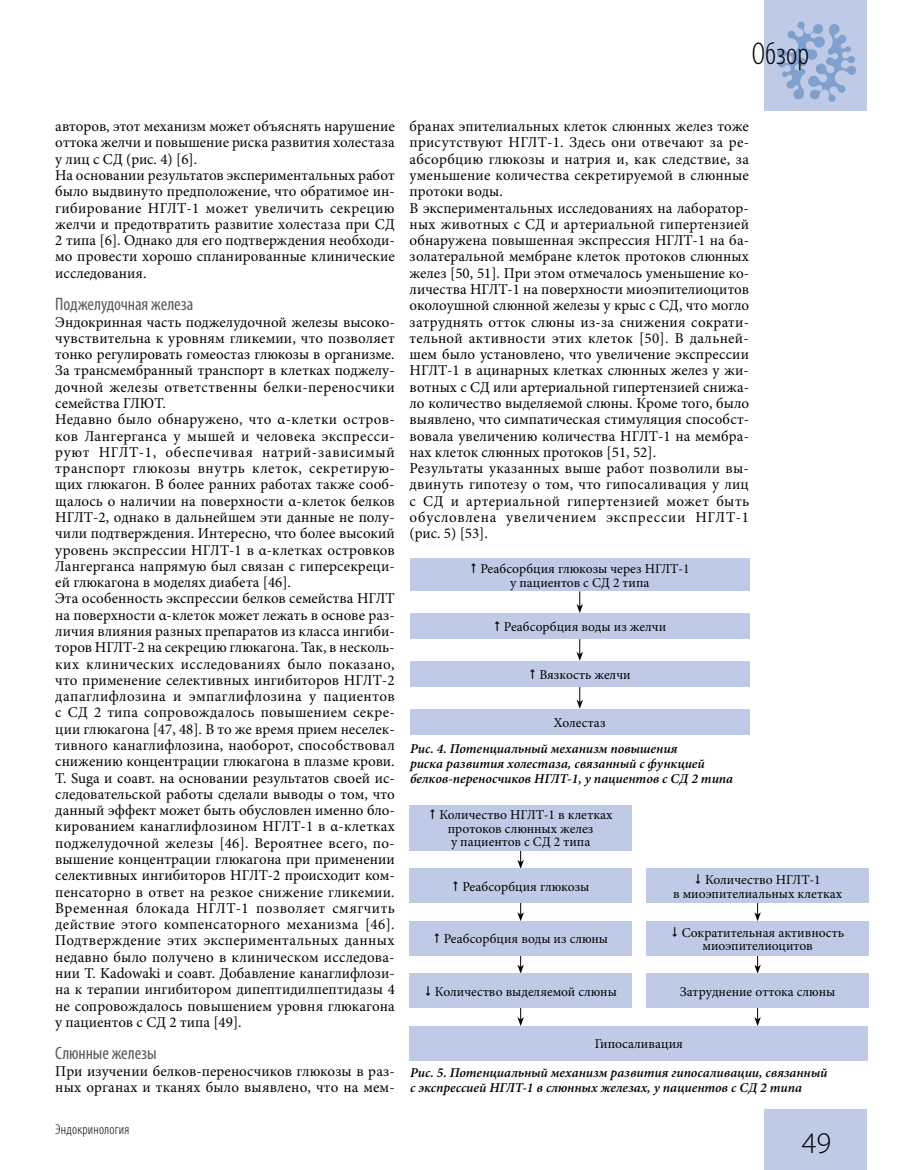
<style>
.page{position:relative;width:915px;height:1170px;background:#fff}
.page>*{position:absolute;margin:0;border:0;box-sizing:border-box;transform-origin:0 0}
.t1{font:300 condensed 31.5px "Myriad Pro";letter-spacing:.005em;color:#000}
.t2{font:300 30px "Myriad Pro";color:#000}
.t3{font:condensed 18px "Myriad Pro";letter-spacing:-.005em;color:#58595b}
.t4{font:15px/16.2px "Minion Pro";letter-spacing:.005em;color:#000}
.t5{font:300 condensed 14.25px "Myriad Pro";letter-spacing:.015em;color:#000}
.t6{font:13.5px/13.5px "Minion Pro";color:#000}
.t7{font:italic 600 13.5px/15px "Minion Pro";color:#000}
</style>
<div class="page">
<div style="left:764px;top:0;width:102px;height:111px;background:#bfcbe6"></div>
<div style="left:764px;top:1108px;width:102px;height:61px;background:#bfcbe6"></div>
<svg style="left:777px;top:22px;width:78px;height:80px"></svg>
<svg style="left:576px;top:591px;width:7px;height:22px"></svg>
<svg style="left:517px;top:850px;width:6px;height:18px"></svg>
<svg style="left:517px;top:902px;width:6px;height:19px"></svg>
<svg style="left:754px;top:902px;width:6px;height:19px"></svg>
<svg style="left:517px;top:955px;width:6px;height:18px"></svg>
<svg style="left:754px;top:955px;width:6px;height:18px"></svg>
<svg style="left:754px;top:1007px;width:6px;height:18px"></svg>
<svg style="left:517px;top:1007px;width:6px;height:18px"></svg>
<svg style="left:576px;top:639px;width:7px;height:21px"></svg>
<svg style="left:576px;top:687px;width:7px;height:21px"></svg>
<div style="left:410px;top:558px;width:339px;height:33px;background:#bfcbe6"></div>
<div style="left:409px;top:804px;width:222px;height:46px;background:#bfcbe6"></div>
<div style="left:409px;top:868px;width:222px;height:34px;background:#bfcbe6"></div>
<div style="left:646px;top:868px;width:222px;height:34px;background:#bfcbe6"></div>
<div style="left:646px;top:921px;width:222px;height:34px;background:#bfcbe6"></div>
<div style="left:646px;top:973px;width:222px;height:34px;background:#bfcbe6"></div>
<div style="left:409px;top:1025px;width:458px;height:34px;background:#bfcbe6"></div>
<div style="left:409px;top:921px;width:222px;height:34px;background:#bfcbe6"></div>
<div style="left:409px;top:973px;width:222px;height:34px;background:#bfcbe6"></div>
<div style="left:410px;top:613px;width:339px;height:25px;background:#bfcbe6"></div>
<div style="left:410px;top:661px;width:339px;height:25px;background:#bfcbe6"></div>
<div style="left:410px;top:708px;width:339px;height:26px;background:#bfcbe6"></div>
<h1 class="t1" style="left:751px;top:35px;width:59px">Обзор</h1>
<p class="t4" style="left:55px;top:118px;width:341px">авторов, этот механизм может объяснять нарушение оттока желчи и повышение риска развития холестаза у лиц с СД (рис. 4) [6].<br>На основании результатов экспериментальных работ было выдвинуто предположение, что обратимое ин&shy;гибирование НГЛТ-1 может увеличить секрецию желчи и предотвратить развитие холестаза при СД 2 типа [6]. Однако для его подтверждения необходи&shy;мо провести хорошо спланированные клинические исследования.</p>
<p class="t3" style="left:55px;top:293px;width:140px">Поджелудочная железа</p>
<p class="t4" style="left:55px;top:314px;width:341px">Эндокринная часть поджелудочной железы высоко&shy;чувствительна к уровням гликемии, что позволяет тонко регулировать гомеостаз глюкозы в организме.<br>За трансмембранный транспорт в клетках поджелу&shy;дочной железы ответственны белки-переносчики семейства ГЛЮТ.<br>Недавно было обнаружено, что α-клетки остров&shy;ков Лангерганса у мышей и человека экспресси&shy;руют НГЛТ-1, обеспечивая натрий-зависимый транспорт глюкозы внутрь клеток, секретирую&shy;щих глюкагон. В более ранних работах также сооб&shy;щалось о наличии на поверхности α-клеток белков НГЛТ-2, однако в дальнейшем эти данные не полу&shy;чили подтверждения. Интересно, что более высокий уровень экспрессии НГЛТ-1 в α-клетках островков Лангерганса напрямую был связан с гиперсекреци&shy;ей глюкагона в моделях диабета [46].<br>Эта особенность экспрессии белков семейства НГЛТ на поверхности α-клеток может лежать в основе раз&shy;личия влияния разных препаратов из класса ингиби&shy;торов НГЛТ-2 на секрецию глюкагона. Так, в несколь&shy;ких клинических исследованиях было показано, что применение селективных ингибиторов НГЛТ-2 дапаглифлозина и эмпаглифлозина у пациентов с СД 2 типа сопровождалось повышением секре&shy;ции глюкагона [47, 48]. В то же время прием неселек&shy;тивного канаглифлозина, наоборот, способствовал снижению концентрации глюкагона в плазме крови.<br>T. Suga и соавт. на основании результатов своей ис&shy;следовательской работы сделали выводы о том, что данный эффект может быть обусловлен именно бло&shy;кированием канаглифлозином НГЛТ-1 в α-клетках поджелудочной железы [46]. Вероятнее всего, по&shy;вышение концентрации глюкагона при применении селективных ингибиторов НГЛТ-2 происходит ком&shy;пенсаторно в ответ на резкое снижение гликемии.<br>Временная блокада НГЛТ-1 позволяет смягчить действие этого компенсаторного механизма [46].<br>Подтверждение этих экспериментальных данных недавно было получено в клиническом исследова&shy;нии T. Kadowaki и соавт. Добавление канаглифлози&shy;на к терапии ингибитором дипептидилпептидазы 4 не сопровождалось повышением уровня глюкагона у пациентов с СД 2 типа [49].</p>
<p class="t3" style="left:55px;top:1042px;width:103px">Слюнные железы</p>
<p class="t4" style="left:55px;top:1062px;width:341px">При изучении белков-переносчиков глюкозы в раз&shy;ных органах и тканях было выявлено, что на мем-</p>
<p class="t5" style="left:55px;top:1120px;width:76px">Эндокринология</p>
<p class="t4" style="left:409px;top:118px;width:341px">бранах эпителиальных клеток слюнных желез тоже присутствуют НГЛТ-1. Здесь они отвечают за ре&shy;абсорбцию глюкозы и натрия и, как следствие, за уменьшение количества секретируемой в слюнные протоки воды.<br>В экспериментальных исследованиях на лаборатор&shy;ных животных с СД и артериальной гипертензией обнаружена повышенная экспрессия НГЛТ-1 на ба&shy;золатеральной мембране клеток протоков слюнных желез [50, 51]. При этом отмечалось уменьшение ко&shy;личества НГЛТ-1 на поверхности миоэпителиоцитов околоушной слюнной железы у крыс с СД, что могло затруднять отток слюны из-за снижения сократи&shy;тельной активности этих клеток [50]. В дальней&shy;шем было установлено, что увеличение экспрессии НГЛТ-1 в ацинарных клетках слюнных желез у жи&shy;вотных с СД или артериальной гипертензией снижа&shy;ло количество выделяемой слюны. Кроме того, было выявлено, что симпатическая стимуляция способст&shy;вовала увеличению количества НГЛТ-1 на мембра&shy;нах клеток слюнных протоков [51, 52].<br>Результаты указанных выше работ позволили вы&shy;двинуть гипотезу о том, что гипосаливация у лиц с СД и артериальной гипертензией может быть обусловлена увеличением экспрессии НГЛТ-1 (рис. 5) [53].</p>
<p class="t6" style="left:510px;top:562px;width:181px;text-indent:-30px">Реабсорбция глюкозы через НГЛТ-1 у пациентов с СД 2 типа</p>
<p class="t6" style="left:503px;top:620px;width:164px">Реабсорбция воды из желчи</p>
<p class="t6" style="left:539px;top:668px;width:93px">Вязкость желчи</p>
<p class="t6" style="left:553px;top:715px;width:53px">Холестаз</p>
<p class="t7" style="left:410px;top:741px;width:324px">Рис. 4. Потенциальный механизм повышения<br>риска развития холестаза, связанный с функцией белков-переносчиков НГЛТ-1, у пациентов с СД 2 типа</p>
<p class="t6" style="left:447px;top:808px;width:166px;text-indent:-8px">Количество НГЛТ-1 в клетках протоков слюнных желез<br>у пациентов с СД 2 типа</p>
<p class="t6" style="left:462px;top:880px;width:128px">Реабсорбция глюкозы</p>
<p class="t6" style="left:672px;top:873px;width:170px;text-indent:32px">Количество НГЛТ-1<br>в миоэпителиальных клетках</p>
<p class="t6" style="left:702px;top:925px;width:143px;text-indent:-21px">Сократительная активность миоэпителиоцитов</p>
<p class="t6" style="left:679px;top:984px;width:157px">Затруднение оттока слюны</p>
<p class="t6" style="left:443px;top:932px;width:166px">Реабсорбция воды из слюны</p>
<p class="t6" style="left:435px;top:984px;width:183px">Количество выделяемой слюны</p>
<p class="t6" style="left:594px;top:1036px;width:90px">Гипосаливация</p>
<p class="t7" style="left:410px;top:1065px;width:418px">Рис. 5. Потенциальный механизм развития гипосаливации, связанный с экспрессией НГЛТ-1 в слюнных железах, у пациентов с СД 2 типа</p>
<h2 class="t2" style="left:801px;top:1125px;width:31px">49</h2>
</div>
